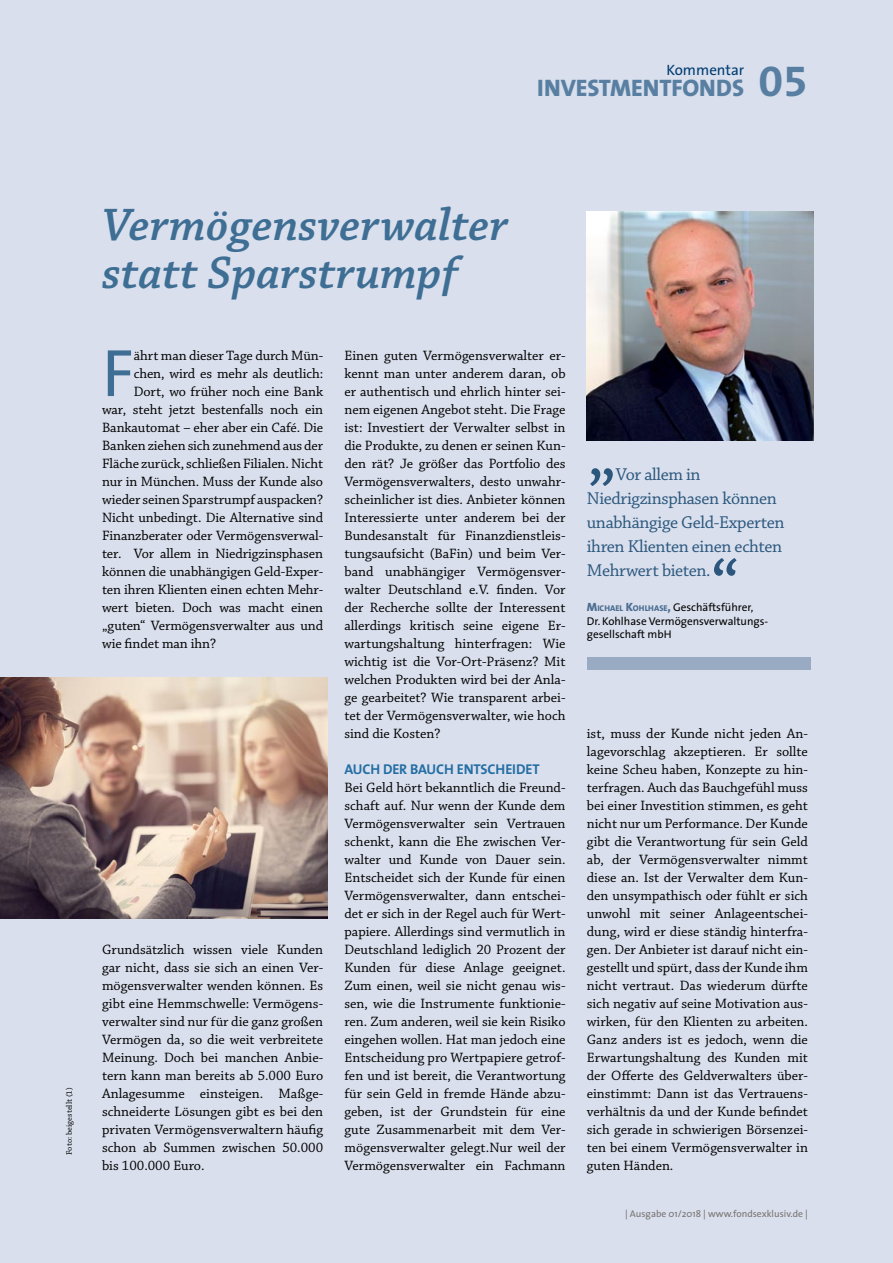
<style>
.page{position:relative;width:893px;height:1263px;background:#d9dfec}
.page>*{position:absolute;margin:0;border:0;box-sizing:border-box;transform-origin:0 0}
.t1{font:78px "Chaparral Pro";color:#2b577d}
.t2{font:67.65px "The Sans";color:#3e6e94}
.t3{font:italic 600 48px/48px "Chaparral Pro";color:#3e6e94}
.t4{font:800 24px "The Sans";color:#587fa2}
.t5{font:18px/24px "Chaparral Pro";letter-spacing:-.02em;color:#2b577d}
.t6{font:15px "The Sans";color:#003c72}
.t7{font:14.25px/18px "Chaparral Pro";letter-spacing:-.005em;color:#000;text-align:justify}
.t8{font:700 14.25px "The Sans";letter-spacing:-.01em;color:#246ea5}
.t9{font:11.25px/13.5px "The Sans";color:#000}
.t10{font:9.75px "The Sans";color:#787370}
.t11{font:8.25px "Chaparral Pro Capt";color:#000}
.s1{font-family:"The Sans Bold Expert";font-weight:400;font-size:43.2px}
.s2{font-weight:800;font-size:12px;color:#4d6e91}
.s3{font-weight:800;font-size:8.4px;color:#4d6e91}
</style>
<div class="page">
<img style="left:587px;top:211px;width:227px;height:229px">
<img style="left:0;top:677px;width:327px;height:241px">
<div style="left:588px;top:657px;width:223px;height:13px;background:#99aac3"></div>
<p class="t6" style="left:667px;top:57px;width:79px">Kommentar</p>
<h3 class="t4" style="left:537px;top:67px;width:272px">INVESTMENTFONDS <span class="s1">05</span></h3>
<p class="t11" style="left:65px;top:1155px;width:69px;rotate:-90deg">Foto: beigestellt (1)</p>
<h3 class="t3" style="left:102px;top:202px;width:408px">Vermögensverwalter statt Sparstrumpf</h3>
<h2 class="t2" style="left:102px;top:317px;width:33px">F</h2>
<p class="t7" style="left:134px;top:347px;width:191px">ährt man dieser Tage durch Mün-</p>
<p class="t7" style="left:134px;top:365px;width:191px">chen, wird es mehr als deutlich:</p>
<p class="t7" style="left:134px;top:383px;width:191px">Dort, wo früher noch eine Bank</p>
<p class="t7" style="left:102px;top:401px;width:223px">war, steht jetzt bestenfalls noch ein</p>
<p class="t7" style="left:102px;top:419px;width:223px">Bankautomat – eher aber ein Café. Die</p>
<p class="t7" style="left:102px;top:437px;width:223px">Banken ziehen sich zunehmend aus der</p>
<p class="t7" style="left:102px;top:455px;width:223px">Fläche zurück, schließen Filialen. Nicht</p>
<p class="t7" style="left:102px;top:473px;width:223px">nur in München. Muss der Kunde also</p>
<p class="t7" style="left:102px;top:491px;width:223px">wieder seinen Sparstrumpf auspacken?</p>
<p class="t7" style="left:102px;top:509px;width:223px">Nicht unbedingt. Die Alternative sind</p>
<p class="t7" style="left:102px;top:527px;width:223px">Finanzberater oder Vermögensverwal-</p>
<p class="t7" style="left:102px;top:545px;width:223px">ter. Vor allem in Niedrigzinsphasen</p>
<p class="t7" style="left:102px;top:563px;width:223px">können die unabhängigen Geld-Exper-</p>
<p class="t7" style="left:102px;top:581px;width:223px">ten ihren Klienten einen echten Mehr-</p>
<p class="t7" style="left:102px;top:599px;width:223px">wert bieten. Doch was macht einen</p>
<p class="t7" style="left:102px;top:617px;width:223px">„guten“ Vermögensverwalter aus und</p>
<p class="t7" style="left:102px;top:635px;width:115px">wie findet man ihn?</p>
<p class="t7" style="left:102px;top:941px;width:223px">Grundsätzlich wissen viele Kunden gar nicht, dass sie sich an einen Ver&shy;mögensverwalter wenden können. Es gibt eine Hemmschwelle: Vermögens&shy;verwalter sind nur für die ganz großen Vermögen da, so die weit verbreitete Meinung. Doch bei manchen Anbie&shy;tern kann man bereits ab 5.000 Euro Anlagesumme einsteigen. Maßge&shy;schneiderte Lösungen gibt es bei den privaten Vermögensverwaltern häufig schon ab Summen zwischen 50.000 bis 100.000 Euro.</p>
<p class="t7" style="left:344px;top:347px;width:223px">Einen guten Vermögensverwalter er&shy;kennt man unter anderem daran, ob er authentisch und ehrlich hinter sei&shy;nem eigenen Angebot steht. Die Frage ist: Investiert der Verwalter selbst in die Produkte, zu denen er seinen Kun&shy;den rät? Je größer das Portfolio des Vermögensverwalters, desto unwahr&shy;scheinlicher ist dies. Anbieter können Interessierte unter anderem bei der Bundesanstalt für Finanzdienstleis&shy;tungsaufsicht (BaFin) und beim Ver&shy;band unabhängiger Vermögensver&shy;walter Deutschland e.V. finden. Vor der Recherche sollte der Interessent allerdings kritisch seine eigene Er&shy;wartungshaltung hinterfragen: Wie wichtig ist die Vor-Ort-Präsenz? Mit welchen Produkten wird bei der Anla&shy;ge gearbeitet? Wie transparent arbei&shy;tet der Vermögensverwalter, wie hoch sind die Kosten?</p>
<p class="t8" style="left:344px;top:757px;width:197px">AUCH DER BAUCH ENTSCHEIDET</p>
<p class="t7" style="left:344px;top:779px;width:223px">Bei Geld hört bekanntlich die Freund&shy;schaft auf. Nur wenn der Kunde dem Vermögensverwalter sein Vertrauen schenkt, kann die Ehe zwischen Ver&shy;walter und Kunde von Dauer sein.<br>Entscheidet sich der Kunde für einen Vermögensverwalter, dann entschei&shy;det er sich in der Regel auch für Wert&shy;papiere. Allerdings sind vermutlich in Deutschland lediglich 20 Prozent der Kunden für diese Anlage geeignet.<br>Zum einen, weil sie nicht genau wis&shy;sen, wie die Instrumente funktionie&shy;ren. Zum anderen, weil sie kein Risiko eingehen wollen. Hat man jedoch eine Entscheidung pro Wertpapiere getrof&shy;fen und ist bereit, die Verantwortung für sein Geld in fremde Hände abzu&shy;geben, ist der Grundstein für eine gute Zusammenarbeit mit dem Ver&shy;mögensverwalter gelegt.Nur weil der Vermögensverwalter ein Fachmann</p>
<p class="t5" style="left:587px;top:463px;width:199px;text-indent:29px">Vor allem in<br>Niedrigzinsphasen können unabhängige Geld-Experten ihren Klienten einen echten<br>Mehrwert bieten.</p>
<p class="t9" style="left:587px;top:600px;width:183px"><span class="s2">M</span><span class="s3">ICHAEL</span> <span class="s2">K</span><span class="s3">OHLHASE</span><span class="s2">,</span> Geschäftsführer,<br>Dr. Kohlhase Vermögensverwaltungs-</p>
<h1 class="t1" style="left:587px;top:408px;width:32px">„</h1>
<h1 class="t1" style="left:710px;top:546px;width:29px">“</h1>
<p class="t9" style="left:587px;top:627px;width:86px">gesellschaft mbH</p>
<p class="t7" style="left:587px;top:725px;width:223px">ist, muss der Kunde nicht jeden An&shy;lagevorschlag akzeptieren. Er sollte keine Scheu haben, Konzepte zu hin&shy;terfragen. Auch das Bauchgefühl muss bei einer Investition stimmen, es geht nicht nur um Performance. Der Kunde gibt die Verantwortung für sein Geld ab, der Vermögensverwalter nimmt diese an. Ist der Verwalter dem Kun&shy;den unsympathisch oder fühlt er sich unwohl mit seiner Anlageentschei&shy;dung, wird er diese ständig hinterfra&shy;gen. Der Anbieter ist darauf nicht ein&shy;gestellt und spürt, dass der Kunde ihm nicht vertraut. Das wiederum dürfte sich negativ auf seine Motivation aus&shy;wirken, für den Klienten zu arbeiten.<br>Ganz anders ist es jedoch, wenn die Erwartungshaltung des Kunden mit der Offerte des Geldverwalters über&shy;einstimmt: Dann ist das Vertrauens&shy;verhältnis da und der Kunde befindet sich gerade in schwierigen Börsenzei&shy;ten bei einem Vermögensverwalter in guten Händen.</p>
<p class="t10" style="left:625px;top:1206px;width:184px">| Ausgabe 01/2018 | www.fondsexklusiv.de |</p>
</div>
